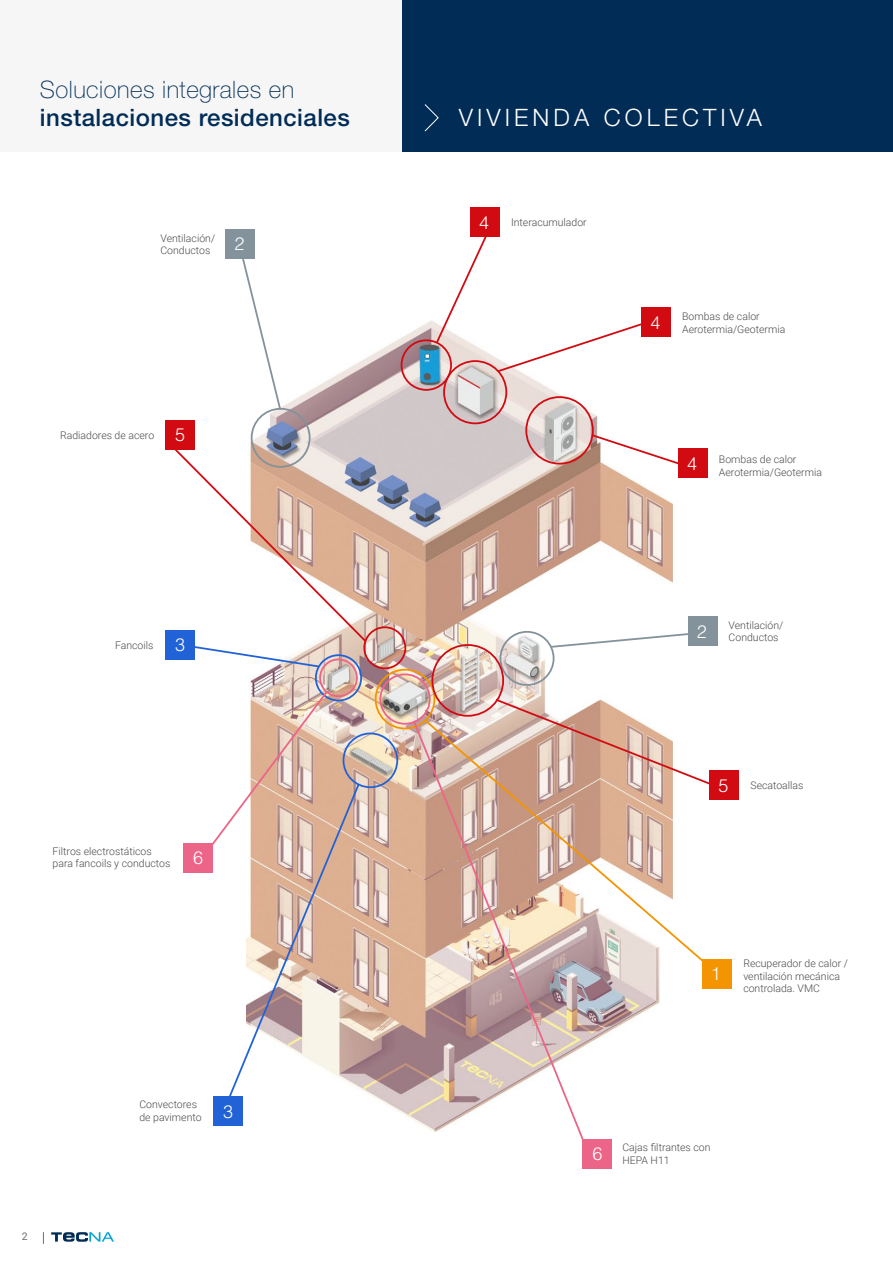
<style>
.page{position:relative;width:893px;height:1263px;background:#fff}
.page>*{position:absolute;margin:0;border:0;box-sizing:border-box;transform-origin:0 0}
.t1{font:500 24px "Helvetica Neue LT Std";letter-spacing:.02em;color:#002c56}
.t2{font:100 24px "Helvetica Neue LT Std";letter-spacing:.02em;color:#002c56}
.t3{font:300 24px "Helvetica Neue LT Std";letter-spacing:.17em;color:#fff}
.t4{font:300 18px "Helvetica LT Std";color:#fff}
.t5{font:300 10.5px/12.6px "Roboto";color:#4a4a49}
.t6{font:10.5px "Roboto";color:#706f6f}
</style>
<div class="page">
<svg style="left:43px;top:1232px;width:1px;height:12px"></svg>
<svg style="left:51px;top:1232px;width:63px;height:10px"></svg>
<div style="left:688px;top:617px;width:29px;height:29px;background:#83929b"></div>
<img style="left:250px;top:321px;width:422px;height:798px">
<div style="left:678px;top:448px;width:30px;height:30px;background:#d20a11"></div>
<div style="left:641px;top:307px;width:30px;height:30px;background:#d20a11"></div>
<div style="left:709px;top:770px;width:30px;height:30px;background:#d20a11"></div>
<div style="left:470px;top:208px;width:30px;height:29px;background:#d20a11"></div>
<div style="left:402px;top:0;width:491px;height:151px;background:#002c56"></div>
<div style="left:0;top:0;width:402px;height:151px;background:#f6f6f6"></div>
<svg style="left:424px;top:104px;width:15px;height:28px"></svg>
<div style="left:702px;top:959px;width:29px;height:29px;background:#f49400"></div>
<div style="left:225px;top:229px;width:30px;height:30px;background:#83929b"></div>
<div style="left:165px;top:420px;width:30px;height:30px;background:#d20a11"></div>
<div style="left:165px;top:630px;width:30px;height:29px;background:#2163d6"></div>
<div style="left:213px;top:1096px;width:30px;height:30px;background:#2163d6"></div>
<div style="left:183px;top:843px;width:30px;height:30px;background:#ec6588"></div>
<div style="left:582px;top:1139px;width:30px;height:29px;background:#ec6588"></div>
<svg style="left:549px;top:631px;width:139px;height:18px"></svg>
<svg style="left:494px;top:697px;width:178px;height:21px"></svg>
<svg style="left:242px;top:259px;width:40px;height:153px"></svg>
<svg style="left:591px;top:433px;width:87px;height:34px"></svg>
<svg style="left:496px;top:321px;width:152px;height:52px"></svg>
<svg style="left:434px;top:237px;width:55px;height:108px"></svg>
<svg style="left:166px;top:440px;width:202px;height:228px"></svg>
<div style="left:525px;top:396px;width:69px;height:68px;border:2px solid #d20a11;border-radius:50%"></div>
<div style="left:500px;top:631px;width:54px;height:55px;border:2px solid #83929b;border-radius:50%"></div>
<div style="left:443px;top:360px;width:64px;height:64px;border:2px solid #d20a11;border-radius:50%"></div>
<div style="left:401px;top:339px;width:51px;height:52px;border:2px solid #d20a11;border-radius:50%"></div>
<div style="left:363px;top:626px;width:43px;height:43px;border:2px solid #d20a11;border-radius:50%"></div>
<div style="left:375px;top:669px;width:60px;height:60px;border:2px solid #f49400;border-radius:50%"></div>
<div style="left:343px;top:732px;width:55px;height:56px;border:2px solid #2163d6;border-radius:50%"></div>
<div style="left:315px;top:654px;width:47px;height:47px;border:2px solid #2163d6;border-radius:50%"></div>
<div style="left:431px;top:644px;width:73px;height:73px;border:2px solid #d20a11;border-radius:50%"></div>
<div style="left:251px;top:408px;width:60px;height:60px;border:2px solid #83929b;border-radius:50%"></div>
<div style="left:319px;top:658px;width:39px;height:39px;border:2px solid #ec6588;border-radius:50%"></div>
<svg style="left:212px;top:689px;width:149px;height:413px"></svg>
<svg style="left:412px;top:720px;width:174px;height:420px"></svg>
<svg style="left:423px;top:718px;width:286px;height:249px"></svg>
<div style="left:379px;top:673px;width:52px;height:52px;border:2px solid #ec6588;border-radius:50%"></div>
<h1 class="t2" style="left:40px;top:75px;width:256px">Soluciones integrales en</h1>
<h1 class="t1" style="left:40px;top:103px;width:312px">instalaciones residenciales</h1>
<h1 class="t3" style="left:459px;top:103px;width:305px">VIVIENDA COLECTIVA</h1>
<p class="t5" style="left:160px;top:231px;width:56px">Ventilación/<br>Conductos</p>
<h2 class="t4" style="left:235px;top:233px;width:12px">2</h2>
<p class="t5" style="left:60px;top:428px;width:96px">Radiadores de acero</p>
<h2 class="t4" style="left:175px;top:424px;width:12px">5</h2>
<h2 class="t4" style="left:479px;top:211px;width:12px">4</h2>
<p class="t5" style="left:511px;top:216px;width:77px">Interacumulador</p>
<h2 class="t4" style="left:650px;top:311px;width:12px">4</h2>
<p class="t5" style="left:682px;top:309px;width:105px">Bombas de calor<br>Aerotermia/Geotermia</p>
<h2 class="t4" style="left:687px;top:452px;width:12px">4</h2>
<p class="t5" style="left:719px;top:453px;width:105px">Bombas de calor<br>Aerotermia/Geotermia</p>
<p class="t5" style="left:115px;top:638px;width:40px">Fancoils</p>
<h2 class="t4" style="left:175px;top:633px;width:12px">3</h2>
<p class="t5" style="left:53px;top:844px;width:119px">Filtros electrostáticos para fancoils y conductos</p>
<h2 class="t4" style="left:193px;top:847px;width:12px">6</h2>
<p class="t6" style="left:22px;top:1229px;width:7px">2</p>
<p class="t5" style="left:139px;top:1097px;width:64px">Convectores de pavimento</p>
<h2 class="t4" style="left:223px;top:1100px;width:12px">3</h2>
<h2 class="t4" style="left:697px;top:620px;width:12px">2</h2>
<p class="t5" style="left:729px;top:618px;width:56px">Ventilación/<br>Conductos</p>
<h2 class="t4" style="left:719px;top:774px;width:12px">5</h2>
<p class="t5" style="left:750px;top:779px;width:55px">Secatoallas</p>
<h2 class="t4" style="left:711px;top:962px;width:12px">1</h2>
<p class="t5" style="left:743px;top:957px;width:106px">Recuperador de calor / ventilación mecánica controlada. VMC</p>
<h2 class="t4" style="left:592px;top:1142px;width:12px">6</h2>
<p class="t5" style="left:622px;top:1141px;width:90px">Cajas filtrantes con<br>HEPA H11</p>
</div>
